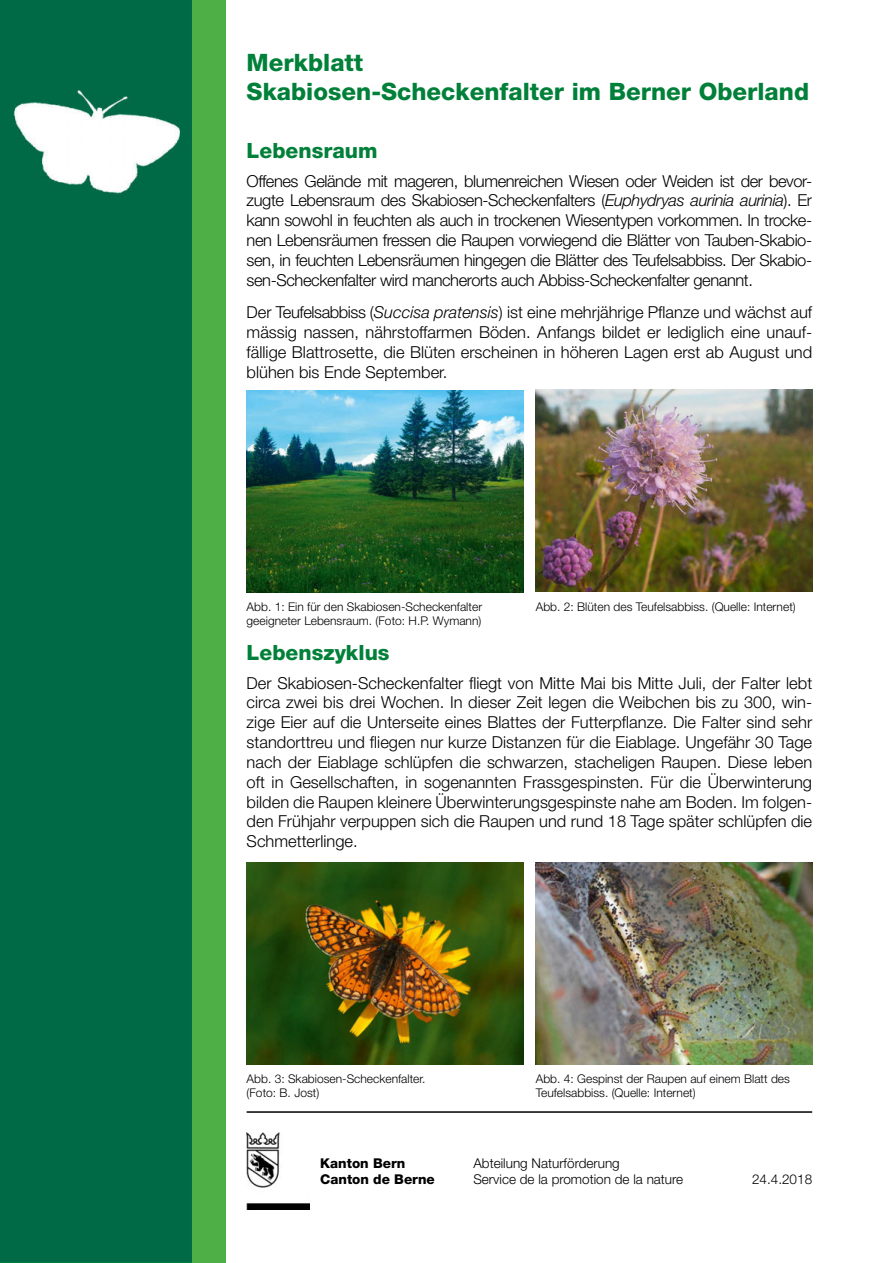
<style>
.page{position:relative;width:893px;height:1263px;background:#fff}
.page>*{position:absolute;margin:0;border:0;box-sizing:border-box;transform-origin:0 0}
.t1{font:800 24px/28.8px "Helvetica Neue LT Pro";color:#008039}
.t2{font:800 21px "Helvetica Neue LT Pro";color:#008039}
.t3{font:300 16.5px/19.8px "Helvetica Neue LT Pro";color:#000;text-align:justify}
.t4{font:300 13.5px/16.2px "Helvetica Neue LT Pro";color:#000}
.t5{font:800 13.5px/16.2px "Helvetica Neue LT Pro";color:#000}
.t6{font:300 12px/14.4px "Helvetica Neue LT Pro";color:#000}
.s1{font-style:italic}
</style>
<div class="page">
<div style="left:191px;top:0;width:34px;height:1263px;background:#4daf46"></div>
<img style="left:247px;top:1132px;width:62px;height:77px">
<div style="left:0;top:0;width:191px;height:1261px;background:#006a46"></div>
<hr style="left:247px;top:1111px;width:565px;height:2px;background:#000001">
<img style="left:247px;top:390px;width:276px;height:202px">
<img style="left:536px;top:390px;width:276px;height:202px">
<img style="left:247px;top:863px;width:276px;height:202px">
<img style="left:536px;top:862px;width:276px;height:202px">
<h1 class="t1" style="left:247px;top:48px;width:564px">Merkblatt<br>Skabiosen-Scheckenfalter im Berner Oberland</h1>
<p class="t2" style="left:247px;top:138px;width:132px">Lebensraum</p>
<p class="t3" style="left:247px;top:170px;width:567px">Offenes Gelände mit mageren, blumenreichen Wiesen oder Weiden ist der bevor&shy;zugte Lebensraum des Skabiosen-Scheckenfalters (<span class="s1">Euphydryas aurinia aurinia</span>). Er kann sowohl in feuchten als auch in trockenen Wiesentypen vorkommen. In trocke&shy;nen Lebensräumen fressen die Raupen vorwiegend die Blätter von Tauben-Skabio&shy;sen, in feuchten Lebensräumen hingegen die Blätter des Teufelsabbiss. Der Skabio&shy;sen-Scheckenfalter wird mancherorts auch Abbiss-Scheckenfalter genannt.</p>
<p class="t3" style="left:247px;top:302px;width:567px">Der Teufelsabbiss (<span class="s1">Succisa pratensis</span>) ist eine mehrjährige Pflanze und wächst auf mässig nassen, nährstoffarmen Böden. Anfangs bildet er lediglich eine unauf&shy;fällige Blattrosette, die Blüten erscheinen in höheren Lagen erst ab August und blühen bis Ende September.</p>
<p class="t6" style="left:247px;top:599px;width:237px">Abb. 1: Ein für den Skabiosen-Scheckenfalter geeigneter Lebensraum. (Foto: H.P. Wymann)</p>
<p class="t6" style="left:536px;top:599px;width:261px">Abb. 2: Blüten des Teufelsabbiss. (Quelle: Internet)</p>
<p class="t2" style="left:247px;top:640px;width:144px">Lebenszyklus</p>
<p class="t3" style="left:247px;top:672px;width:567px">Der Skabiosen-Scheckenfalter fliegt von Mitte Mai bis Mitte Juli, der Falter lebt circa zwei bis drei Wochen. In dieser Zeit legen die Weibchen bis zu 300, win&shy;zige Eier auf die Unterseite eines Blattes der Futterpflanze. Die Falter sind sehr standorttreu und fliegen nur kurze Distanzen für die Eiablage. Ungefähr 30 Tage nach der Eiablage schlüpfen die schwarzen, stacheligen Raupen. Diese leben oft in Gesellschaften, in sogenannten Frassgespinsten. Für die Überwinterung bilden die Raupen kleinere Überwinterungsgespinste nahe am Boden. Im folgen&shy;den Frühjahr verpuppen sich die Raupen und rund 18 Tage später schlüpfen die Schmetterlinge.</p>
<p class="t6" style="left:247px;top:1071px;width:180px">Abb. 3: Skabiosen-Scheckenfalter. (Foto: B. Jost)</p>
<p class="t6" style="left:536px;top:1071px;width:256px">Abb. 4: Gespinst der Raupen auf einem Blatt des<br>Teufelsabbiss. (Quelle: Internet)</p>
<p class="t5" style="left:320px;top:1154px;width:116px">Kanton Bern<br>Canton de Berne</p>
<p class="t4" style="left:473px;top:1154px;width:211px">Abteilung Naturförderung<br>Service de la promotion de la nature</p>
<p class="t4" style="left:752px;top:1170px;width:62px">24.4.2018</p>
</div>
